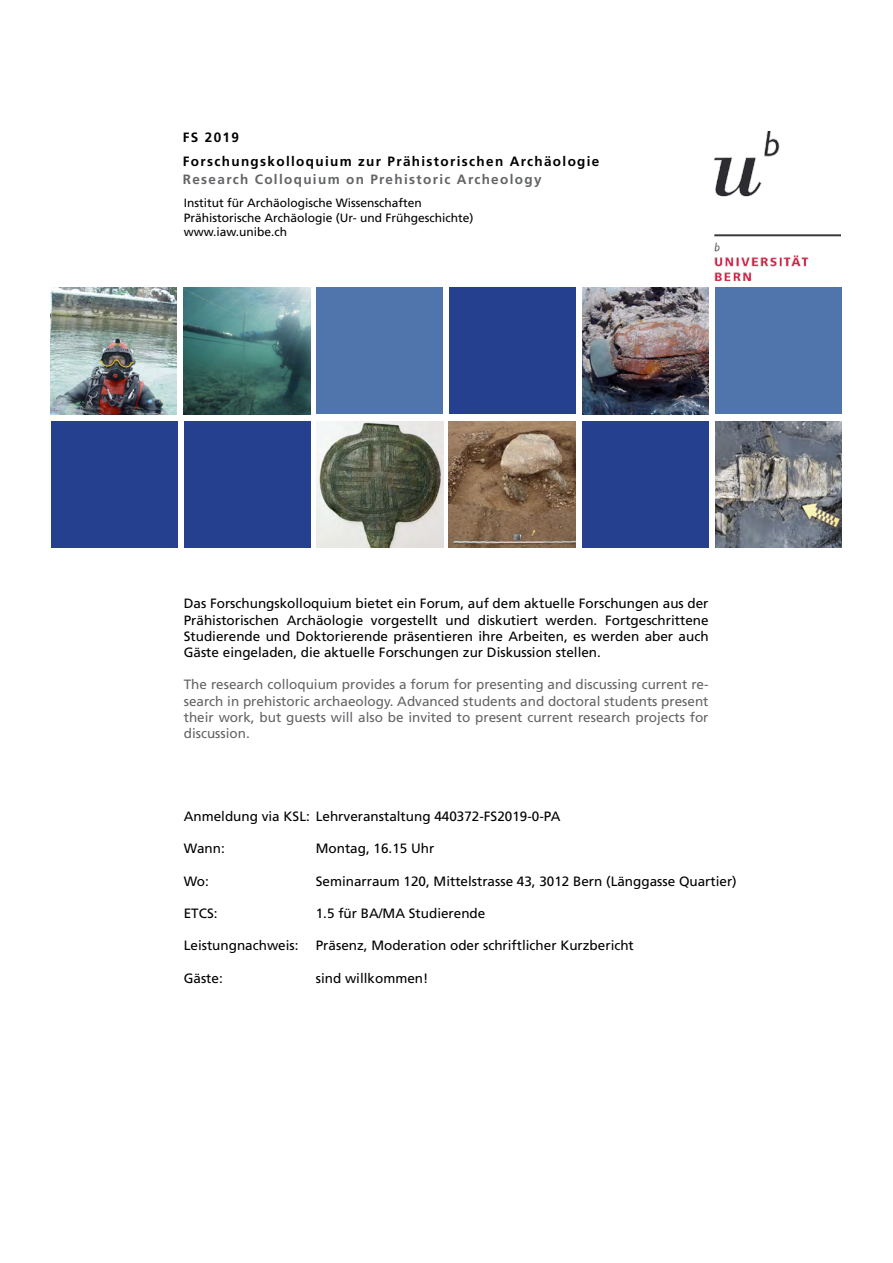
<style>
.page{position:relative;width:893px;height:1263px;background:#fff}
.page>*{position:absolute;margin:0;border:0;box-sizing:border-box;transform-origin:0 0}
.t1{font:13.5px/16.2px "Frutiger LT Com";color:#000;text-align:justify}
.t2{font:13.5px/16.2px "Frutiger LT Com";color:#636466;text-align:justify}
.t3{font:700 13.5px/24px "Frutiger LT Com";letter-spacing:.1em;color:#000}
.t4{font:700 13.5px "Frutiger LT Com";letter-spacing:.1em;color:#636466}
.t5{font:12px/14.4px "Frutiger LT Com";color:#000}
</style>
<div class="page">
<img style="left:715px;top:132px;width:126px;height:149px">
<img style="left:184px;top:288px;width:126px;height:126px">
<div style="left:51px;top:421px;width:126px;height:127px;background:#25408f"></div>
<div style="left:184px;top:421px;width:126px;height:127px;background:#25408f"></div>
<img style="left:449px;top:421px;width:126px;height:127px">
<div style="left:582px;top:421px;width:127px;height:127px;background:#25408f"></div>
<img style="left:50px;top:288px;width:127px;height:126px">
<div style="left:317px;top:288px;width:126px;height:126px;background:#5075ac"></div>
<div style="left:715px;top:288px;width:127px;height:126px;background:#5075ac"></div>
<img style="left:582px;top:288px;width:127px;height:126px">
<img style="left:715px;top:421px;width:127px;height:127px">
<img style="left:317px;top:421px;width:126px;height:127px">
<div style="left:449px;top:288px;width:126px;height:126px;background:#25408f"></div>
<p class="t3" style="left:183px;top:126px;width:418px">FS 2019<br>Forschungskolloquium zur Prähistorischen Archäologie</p>
<p class="t4" style="left:183px;top:172px;width:360px">Research Colloquium on Prehistoric Archeology</p>
<p class="t5" style="left:184px;top:196px;width:291px">Institut für Archäologische Wissenschaften<br>Prähistorische Archäologie (Ur- und Frühgeschichte) www.iaw.unibe.ch</p>
<p class="t1" style="left:184px;top:596px;width:526px">Das Forschungskolloquium bietet ein Forum, auf dem aktuelle Forschungen aus der Prähistorischen Archäologie vorgestellt und diskutiert werden. Fortgeschrittene Studierende und Doktorierende präsentieren ihre Arbeiten, es werden aber auch Gäste eingeladen, die aktuelle Forschungen zur Diskussion stellen.</p>
<p class="t2" style="left:184px;top:677px;width:526px">The research colloquium provides a forum for presenting and discussing current re&shy;search in prehistoric archaeology. Advanced students and doctoral students present their work, but guests will also be invited to present current research projects for discussion.</p>
<p class="t1" style="left:184px;top:808px;width:378px">Anmeldung via KSL: Lehrveranstaltung 440372-FS2019-0-PA</p>
<p class="t1" style="left:184px;top:840px;width:43px">Wann:</p>
<p class="t1" style="left:316px;top:840px;width:120px">Montag, 16.15 Uhr</p>
<p class="t1" style="left:184px;top:873px;width:27px">Wo:</p>
<p class="t1" style="left:316px;top:873px;width:422px">Seminarraum 120, Mittelstrasse 43, 3012 Bern (Länggasse Quartier)</p>
<p class="t1" style="left:184px;top:905px;width:35px">ETCS:</p>
<p class="t1" style="left:316px;top:905px;width:171px">1.5 für BA/MA Studierende</p>
<p class="t1" style="left:184px;top:938px;width:116px">Leistungnachweis:</p>
<p class="t1" style="left:316px;top:938px;width:320px">Präsenz, Moderation oder schriftlicher Kurzbericht</p>
<p class="t1" style="left:184px;top:970px;width:41px">Gäste:</p>
<p class="t1" style="left:316px;top:970px;width:114px">sind willkommen!</p>
</div>
